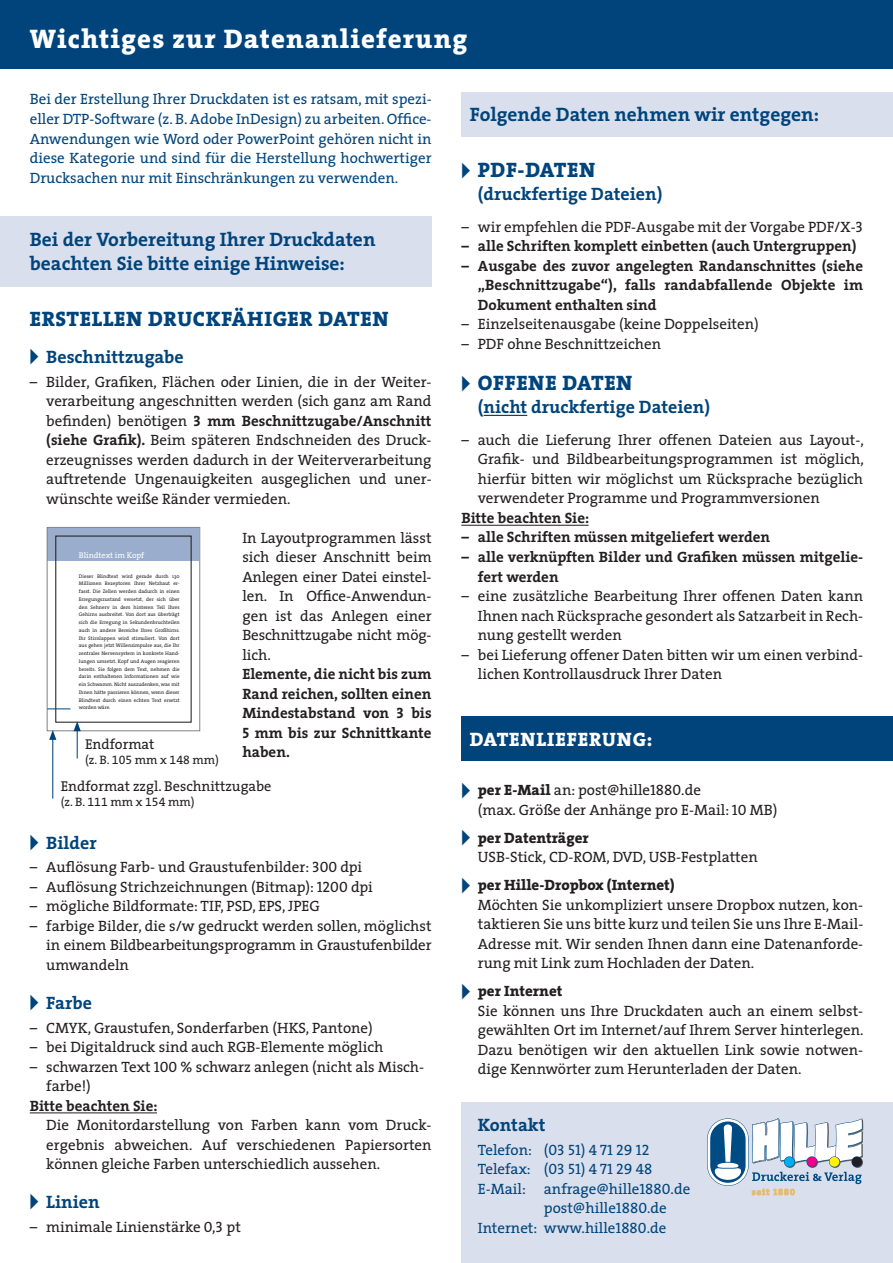
<style>
.page{position:relative;width:893px;height:1263px;background:#fff}
.page>*{position:absolute;margin:0;border:0;box-sizing:border-box;transform-origin:0 0}
.t1{font:800 27px "The Serif";letter-spacing:.04em;color:#fff}
.t2{font:800 21px "The Serif";letter-spacing:.03em;color:#00447b}
.t3{font:700 19.5px/24.3px "The Serif";color:#00447b}
.t4{font:800 19.5px "The Serif";letter-spacing:.04em;color:#fff}
.t5{font:700 18px "The Serif";color:#00447b}
.t6{font:15px/19.5px "The Serif";color:#231f20;text-align:justify}
.t7{font:700 15px/19.5px "The Serif";color:#231f20;text-align:justify}
.t8{font:15px/19.5px "The Serif";color:#00447b;text-align:justify}
.t9{font:800 15px "The Serif";color:#231f20}
.t10{font:15px/19.5px "The Serif Caps";color:#00447b}
.t11{font:14.25px "The Serif";color:#231f20}
.t12{font:12.3px "The Serif";color:#231f20}
.t13{font:8.1px "The Serif";color:#fff}
.t14{font:5.1px/7.8px "The Serif";color:#231f20;text-align:justify}
.s1{font-family:"The Serif Bold Caps"}
.s2{font-weight:700}
.s3{font-family:"The Serif Bold Caps";font-weight:400}
.s4{font-family:"The Serif Expert"}
.s5{font-family:"The Serif Caps"}
.s6{font-weight:800}
.s7{font-family:"The Serif"}
</style>
<div class="page">
<div style="left:461px;top:1102px;width:432px;height:161px;background:#d9dfec"></div>
<div style="left:461px;top:716px;width:432px;height:45px;background:#00447b"></div>
<div style="left:461px;top:92px;width:432px;height:45px;background:#d9dfec"></div>
<div style="left:0;top:216px;width:432px;height:71px;background:#d9dfec"></div>
<hr style="left:30px;top:1112px;width:127px;height:1px;background:#231f20">
<hr style="left:484px;top:415px;width:43px;height:1px;background:#00447b">
<hr style="left:461px;top:525px;width:128px;height:1px;background:#231f20">
<div style="left:0;top:0;width:893px;height:69px;background:#00447b"></div>
<div style="left:47px;top:528px;width:152px;height:32px;background:#9badcc"></div>
<div style="left:55px;top:535px;width:137px;height:188px;border:1px solid #231f20"></div>
<div style="left:47px;top:527px;width:153px;height:204px;border:1px solid #808285"></div>
<svg style="left:47px;top:708px;width:23px;height:1px"></svg>
<hr style="left:52px;top:737px;width:1px;height:62px;background:#00447b">
<svg style="left:49px;top:730px;width:7px;height:10px"></svg>
<svg style="left:74px;top:721px;width:7px;height:37px"></svg>
<svg style="left:707px;top:1118px;width:42px;height:68px"></svg>
<div style="left:708px;top:1119px;width:40px;height:66px;background:#fff;border-radius:20px"></div>
<div style="left:710px;top:1121px;width:36px;height:62px;background:#004b84;border-radius:18px"></div>
<svg style="left:724px;top:1124px;width:8px;height:38px"></svg>
<svg style="left:715px;top:1168px;width:26px;height:12px"></svg>
<div style="left:717px;top:1163px;width:22px;height:5px;background:#fff;border-radius:50%"></div>
<svg style="left:752px;top:1118px;width:111px;height:77px"></svg>
<svg style="left:851px;top:1156px;width:11px;height:11px"></svg>
<div style="left:852px;top:1157px;width:10px;height:10px;background:#231f20;border-radius:50%"></div>
<svg style="left:829px;top:1156px;width:11px;height:11px"></svg>
<div style="left:829px;top:1157px;width:10px;height:10px;background:#fff101;border-radius:50%"></div>
<svg style="left:806px;top:1156px;width:11px;height:11px"></svg>
<div style="left:807px;top:1157px;width:10px;height:10px;background:#ed028c;border-radius:50%"></div>
<svg style="left:784px;top:1156px;width:11px;height:11px"></svg>
<div style="left:784px;top:1157px;width:10px;height:10px;background:#00aeef;border-radius:50%"></div>
<h1 class="t1" style="left:30px;top:16px;width:439px">Wichtiges zur Datenanlieferung</h1>
<p class="t8" style="left:30px;top:89px;width:403px">Bei der Erstellung Ihrer Druckdaten ist es ratsam, mit spezi&shy;eller DTP-Software (z. B. Adobe InDesign) zu arbeiten. Office-Anwendungen wie Word oder PowerPoint gehören nicht in diese Kategorie und sind für die Herstellung hochwertiger Drucksachen nur mit Einschränkungen zu verwenden.</p>
<h3 class="t3" style="left:30px;top:227px;width:347px">Bei der Vorbereitung Ihrer Druckdaten beachten Sie bitte einige Hinweise:</h3>
<h2 class="t2" style="left:30px;top:301px;width:360px">Erstellen druckfähiger Daten</h2>
<p class="t5" style="left:46px;top:342px;width:139px">Beschnittzugabe</p>
<p class="t6" style="left:46px;top:371px;width:387px;text-indent:-16px">– Bilder, Grafiken, Flächen oder Linien, die in der Weiter&shy;verarbeitung angeschnitten werden (sich ganz am Rand befinden) benötigen <span class="s1">3</span> <span class="s2">mm Beschnittzugabe/Anschnitt (siehe Grafik).</span> Beim späteren Endschneiden des Druck&shy;erzeugnisses werden dadurch in der Weiterverarbeitung auftretende Ungenauigkeiten ausgeglichen und uner&shy;wünschte weiße Ränder vermieden.</p>
<p class="t6" style="left:242px;top:527px;width:191px">In Layoutprogrammen lässt sich dieser Anschnitt beim Anlegen einer Datei einstel&shy;len. In Office-Anwendun&shy;gen ist das Anlegen einer Beschnittzugabe nicht mög&shy;lich.</p>
<p class="t7" style="left:242px;top:664px;width:191px">Elemente, die nicht bis zum Rand reichen, sollten einen Mindestabstand von <span class="s3">3</span> bis <span class="s3">5</span> mm bis zur Schnittkante haben.</p>
<p class="t13" style="left:79px;top:548px;width:67px">Blindtext im Kopf</p>
<p class="t14" style="left:79px;top:572px;width:102px">Dieser Blindtext wird gerade durch 130<br>Millionen Rezeptoren Ihrer Netzhaut er&shy;fasst. Die Zellen werden dadurch in einen Erregungszustand versetzt, der sich über den Sehnerv in dem hinteren Teil Ihres Gehirns ausbreitet. Von dort aus überträgt sich die Erregung in Sekundenbruchteilen auch in andere Bereiche Ihres Großhirns.<br>Ihr Stirnlappen wird stimuliert. Von dort aus gehen jetzt Willensimpulse aus, die Ihr zentrales Nervensystem in konkrete Hand&shy;lungen umsetzt. Kopf und Augen reagieren bereits. Sie folgen dem Text, nehmen die darin enthaltenen Informationen auf wie ein Schwamm. Nicht auszudenken, was mit Ihnen hätte passieren können, wenn dieser Blindtext durch einen echten Text ersetzt worden wäre.</p>
<p class="t11" style="left:85px;top:732px;width:71px">Endformat</p>
<p class="t12" style="left:85px;top:750px;width:135px">(z. B. <span class="s4">105</span> mm x <span class="s4">148</span> mm)</p>
<p class="t11" style="left:61px;top:774px;width:212px">Endformat zzgl. Beschnittzugabe</p>
<p class="t12" style="left:61px;top:792px;width:135px">(z. B. <span class="s4">111</span> mm x <span class="s4">154</span> mm)</p>
<p class="t5" style="left:46px;top:827px;width:52px">Bilder</p>
<p class="t6" style="left:30px;top:857px;width:334px">– Auflösung Farb- und Graustufenbilder: <span class="s5">300</span> dpi</p>
<p class="t6" style="left:30px;top:876px;width:345px">– Auflösung Strichzeichnungen (Bitmap): <span class="s5">1200</span> dpi</p>
<p class="t6" style="left:30px;top:896px;width:292px">– mögliche Bildformate: TIF, PSD, EPS, JPEG</p>
<p class="t6" style="left:46px;top:915px;width:387px;text-indent:-16px">– farbige Bilder, die s/w gedruckt werden sollen, möglichst in einem Bildbearbeitungsprogramm in Graustufenbilder umwandeln</p>
<p class="t5" style="left:46px;top:988px;width:47px">Farbe</p>
<p class="t6" style="left:30px;top:1017px;width:345px">– CMYK, Graustufen, Sonderfarben (HKS, Pantone)</p>
<p class="t6" style="left:30px;top:1037px;width:355px">– bei Digitaldruck sind auch RGB-Elemente möglich</p>
<p class="t6" style="left:46px;top:1056px;width:379px;text-indent:-16px">– schwarzen Text <span class="s5">100</span> % schwarz anlegen (nicht als Misch&shy;farbe!)</p>
<p class="t7" style="left:30px;top:1095px;width:129px">Bitte beachten Sie:</p>
<p class="t6" style="left:46px;top:1115px;width:387px">Die Monitordarstellung von Farben kann vom Druck&shy;ergebnis abweichen. Auf verschiedenen Papiersorten können gleiche Farben unterschiedlich aussehen.</p>
<p class="t5" style="left:46px;top:1187px;width:55px">Linien</p>
<p class="t6" style="left:30px;top:1216px;width:213px">– minimale Linienstärke <span class="s5">0,3</span> pt</p>
<h3 class="t3" style="left:470px;top:102px;width:351px">Folgende Daten nehmen wir entgegen:</h3>
<h2 class="t2" style="left:478px;top:152px;width:62px">PDF-DAT</h2>
<h2 class="t2" style="left:567px;top:152px;width:29px">EN</h2>
<p class="t5" style="left:478px;top:179px;width:186px">(druckfertige Dateien)</p>
<p class="t6" style="left:461px;top:217px;width:403px">– wir empfehlen die PDF-Ausgabe mit der Vorgabe PDF/X-<span class="s5">3</span></p>
<p class="t7" style="left:461px;top:236px;width:397px">– alle Schriften komplett einbetten (auch Untergruppen)</p>
<p class="t7" style="left:478px;top:256px;width:387px;text-indent:-16px">– Ausgabe des zuvor angelegten Randanschnittes (siehe „Beschnittzugabe“), falls randabfallende Objekte im Dokument enthalten sind</p>
<p class="t6" style="left:461px;top:314px;width:299px">– Einzelseitenausgabe (keine Doppelseiten)</p>
<p class="t6" style="left:461px;top:334px;width:201px">– PDF ohne Beschnittzeichen</p>
<h2 class="t2" style="left:478px;top:365px;width:156px">Offene Daten</h2>
<p class="t5" style="left:478px;top:392px;width:234px">(nicht druckfertige Dateien)</p>
<p class="t6" style="left:478px;top:430px;width:387px;text-indent:-16px">– auch die Lieferung Ihrer offenen Dateien aus Layout-, Grafik- und Bildbearbeitungsprogrammen ist möglich, hierfür bitten wir möglichst um Rücksprache bezüglich verwendeter Programme und Programmversionen</p>
<p class="t7" style="left:461px;top:508px;width:129px">Bitte beachten Sie:</p>
<p class="t7" style="left:461px;top:527px;width:310px">– alle Schriften müssen mitgeliefert werden</p>
<p class="t7" style="left:478px;top:547px;width:387px;text-indent:-16px">– alle verknüpften Bilder und Grafiken müssen mitgelie&shy;fert werden</p>
<p class="t6" style="left:478px;top:586px;width:387px;text-indent:-16px">– eine zusätzliche Bearbeitung Ihrer offenen Daten kann Ihnen nach Rücksprache gesondert als Satzarbeit in Rech&shy;nung gestellt werden</p>
<p class="t6" style="left:478px;top:644px;width:387px;text-indent:-16px">– bei Lieferung offener Daten bitten wir um einen verbind&shy;lichen Kontrollausdruck Ihrer Daten</p>
<h3 class="t4" style="left:470px;top:723px;width:184px">Datenlieferung:</h3>
<p class="t6" style="left:478px;top:780px;width:301px"><span class="s6">per E-Mail</span> an: post@hille<span class="s5">1880</span>.de<br>(max. Größe der Anhänge pro E-Mail: <span class="s5">10</span> MB)</p>
<p class="t9" style="left:478px;top:825px;width:112px">per Datenträger</p>
<p class="t6" style="left:478px;top:847px;width:281px">USB-Stick, CD-ROM, DVD, USB-Festplatten</p>
<p class="t9" style="left:478px;top:872px;width:198px">per Hille-Dropbox (Internet)</p>
<p class="t6" style="left:478px;top:894px;width:387px">Möchten Sie unkompliziert unsere Dropbox nutzen, kon&shy;taktieren Sie uns bitte kurz und teilen Sie uns Ihre E-Mail-Adresse mit. Wir senden Ihnen dann eine Datenanforde&shy;rung mit Link zum Hochladen der Daten.</p>
<p class="t9" style="left:478px;top:978px;width:86px">per Internet</p>
<p class="t6" style="left:478px;top:1000px;width:387px">Sie können uns Ihre Druckdaten auch an einem selbst&shy;gewählten Ort im Internet/auf Ihrem Server hinterlegen.<br>Dazu benötigen wir den aktuellen Link sowie notwen&shy;dige Kennwörter zum Herunterladen der Daten.</p>
<p class="t5" style="left:478px;top:1110px;width:69px">Kontakt</p>
<p class="t10" style="left:478px;top:1140px;width:176px"><span class="s7">Telefon:</span> (03 51) 4 71 29 12<br><span class="s7">Telefax:</span> (03 51) 4 71 29 48</p>
<p class="t8" style="left:478px;top:1179px;width:214px">E-Mail: anfrage@hille<span class="s5">1880</span>.de</p>
<p class="t8" style="left:544px;top:1198px;width:124px">post@hille<span class="s5">1880</span>.de</p>
<p class="t8" style="left:478px;top:1218px;width:190px">Internet: www.hille<span class="s5">1880</span>.de</p>
</div>
